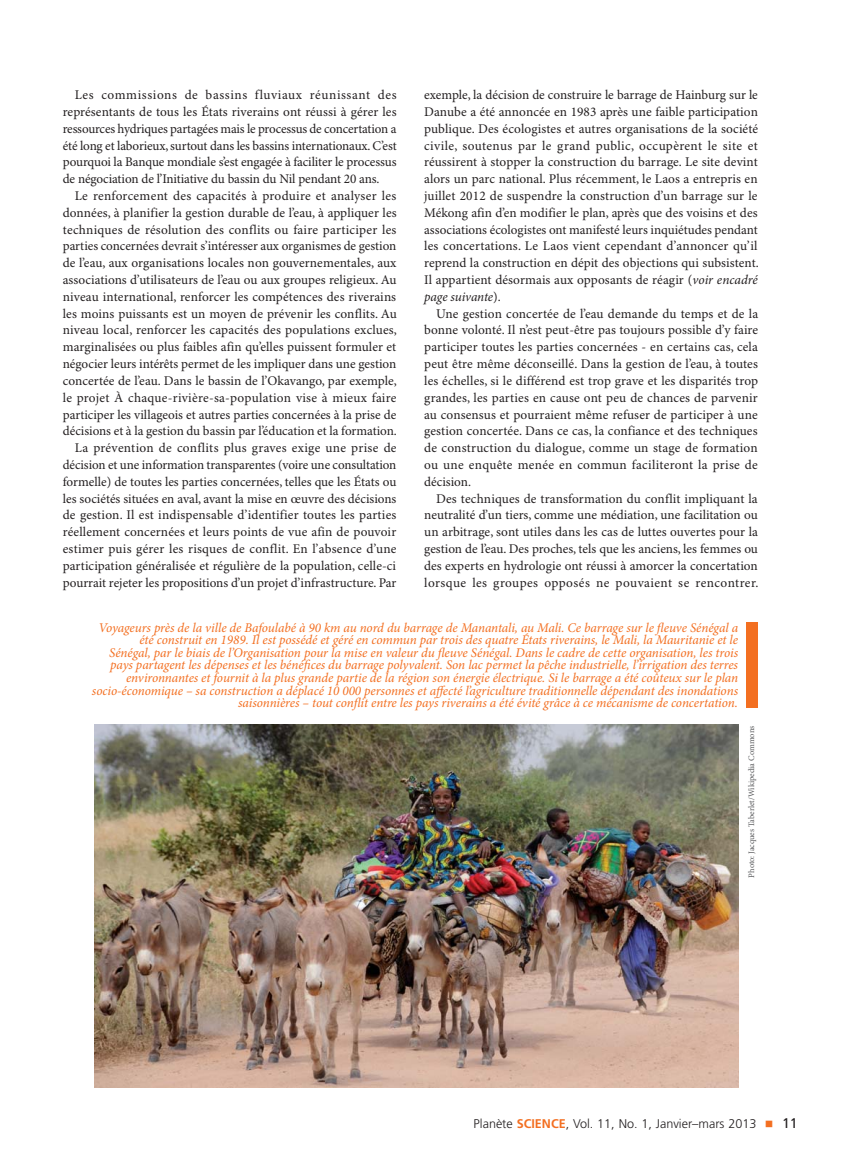
<style>
.page{position:relative;width:844px;height:1175px;background:#fff}
.page>*{position:absolute;margin:0;border:0;box-sizing:border-box;transform-origin:0 0}
.t1{font:13.95px "Frutiger LT Com";color:#231f20}
.t2{font:13.35px/16.8px "Minion Pro";letter-spacing:.005em;color:#231f20;text-align:justify}
.t3{font:italic 13.35px/12.6px "Minion Pro";letter-spacing:-.005em;color:#f36f21;text-align:right}
.t4{font:300 12.6px "Frutiger LT Com";color:#231f20}
.t5{font:8.4px "Minion Pro";color:#58595b}
.s1{font-style:italic}
.s2{font-weight:700;color:#f36f21}
</style>
<div class="page">
<img style="left:95px;top:724px;width:643px;height:363px">
<div style="left:746px;top:622px;width:12px;height:85px;background:#f36f21"></div>
<p class="t2" style="left:424px;top:88px;width:336px">exemple, la décision de construire le barrage de Hainburg sur le Danube a été annoncée en 1983 après une faible participation publique. Des écologistes et autres organisations de la société civile, soutenus par le grand public, occupèrent le site et réussirent à stopper la construction du barrage. Le site devint alors un parc national. Plus récemment, le Laos a entrepris en juillet 2012 de suspendre la construction d’un barrage sur le Mékong afin d’en modifier le plan, après que des voisins et des associations écologistes ont manifesté leurs inquiétudes pendant les concertations. Le Laos vient cependant d’annoncer qu’il reprend la construction en dépit des objections qui subsistent.<br>Il appartient désormais aux opposants de réagir (<span class="s1">voir encadré page suivante</span>).</p>
<p class="t2" style="left:424px;top:306px;width:335px;text-indent:12px">Une gestion concertée de l’eau demande du temps et de la bonne volonté. Il n’est peut-être pas toujours possible d’y faire participer toutes les parties concernées - en certains cas, cela peut être même déconseillé. Dans la gestion de l’eau, à toutes les échelles, si le différend est trop grave et les disparités trop grandes, les parties en cause ont peu de chances de parvenir au consensus et pourraient même refuser de participer à une gestion concertée. Dans ce cas, la confiance et des techniques de construction du dialogue, comme un stage de formation ou une enquête menée en commun faciliteront la prise de décision.</p>
<p class="t2" style="left:424px;top:491px;width:336px;text-indent:12px">Des techniques de transformation du conflit impliquant la neutralité d’un tiers, comme une médiation, une facilitation ou un arbitrage, sont utiles dans les cas de luttes ouvertes pour la gestion de l’eau. Des proches, tels que les anciens, les femmes ou des experts en hydrologie ont réussi à amorcer la concertation lorsque les groupes opposés ne pouvaient se rencontrer.</p>
<p class="t3" style="left:92px;top:622px;width:647px">Voyageurs près de la ville de Bafoulabé à 90 km au nord du barrage de Manantali, au Mali. Ce barrage sur le fleuve Sénégal a été construit en 1989. Il est possédé et géré en commun par trois des quatre États riverains, le Mali, la Mauritanie et le<br>Sénégal, par le biais de l’Organisation pour la mise en valeur du fleuve Sénégal. Dans le cadre de cette organisation, les trois pays partagent les dépenses et les bénéfices du barrage polyvalent. Son lac permet la pêche industrielle, l’irrigation des terres environnantes et fournit à la plus grande partie de la région son énergie électrique. Si le barrage a été coûteux sur le plan socio-économique – sa construction a déplacé 10 000 personnes et affecté l’agriculture traditionnelle dépendant des inondations saisonnières – tout conflit entre les pays riverains a été évité grâce à ce mécanisme de concertation.</p>
<p class="t5" style="left:748px;top:877px;width:153px;rotate:-90deg">Photo: Jacques Taberlet/Wikipedia Commons</p>
<p class="t2" style="left:63px;top:88px;width:335px;text-indent:12px">Les commissions de bassins fluviaux réunissant des représentants de tous les États riverains ont réussi à gérer les ressources hydriques partagées mais le processus de concertation a été long et laborieux, surtout dans les bassins internationaux. C’est pourquoi la Banque mondiale s’est engagée à faciliter le processus de négociation de l’Initiative du bassin du Nil pendant 20 ans.</p>
<p class="t2" style="left:63px;top:189px;width:336px;text-align:right">Le renforcement des capacités à produire et analyser les données, à planifier la gestion durable de l’eau, à appliquer les techniques de résolution des conflits ou faire participer les parties concernées devrait s’intéresser aux organismes de gestion de l’eau, aux organisations locales non gouvernementales, aux associations d’utilisateurs de l’eau ou aux groupes religieux. Au niveau international, renforcer les compétences des riverains les moins puissants est un moyen de prévenir les conflits. Au niveau local, renforcer les capacités des populations exclues, marginalisées ou plus faibles afin qu’elles puissent formuler et négocier leurs intérêts permet de les impliquer dans une gestion concertée de l’eau. Dans le bassin de l’Okavango, par exemple, le projet À chaque-rivière-sa-population vise à mieux faire participer les villageois et autres parties concernées à la prise de décisions et à la gestion du bassin par l’éducation et la formation.<br>La prévention de conflits plus graves exige une prise de décision et une information transparentes (voire une consultation formelle) de toutes les parties concernées, telles que les États ou les sociétés situées en aval, avant la mise en œuvre des décisions de gestion. Il est indispensable d’identifier toutes les parties réellement concernées et leurs points de vue afin de pouvoir estimer puis gérer les risques de conflit. En l’absence d’une participation généralisée et régulière de la population, celle-ci pourrait rejeter les propositions d’un projet d’infrastructure. Par</p>
<p class="t4" style="left:473px;top:1119px;width:284px">Planète <span class="s2">SCIENCE</span>, Vol. 11, No. 1, Janvier–mars 2013</p>
<p class="t1" style="left:782px;top:1118px;width:17px">11</p>
</div>
